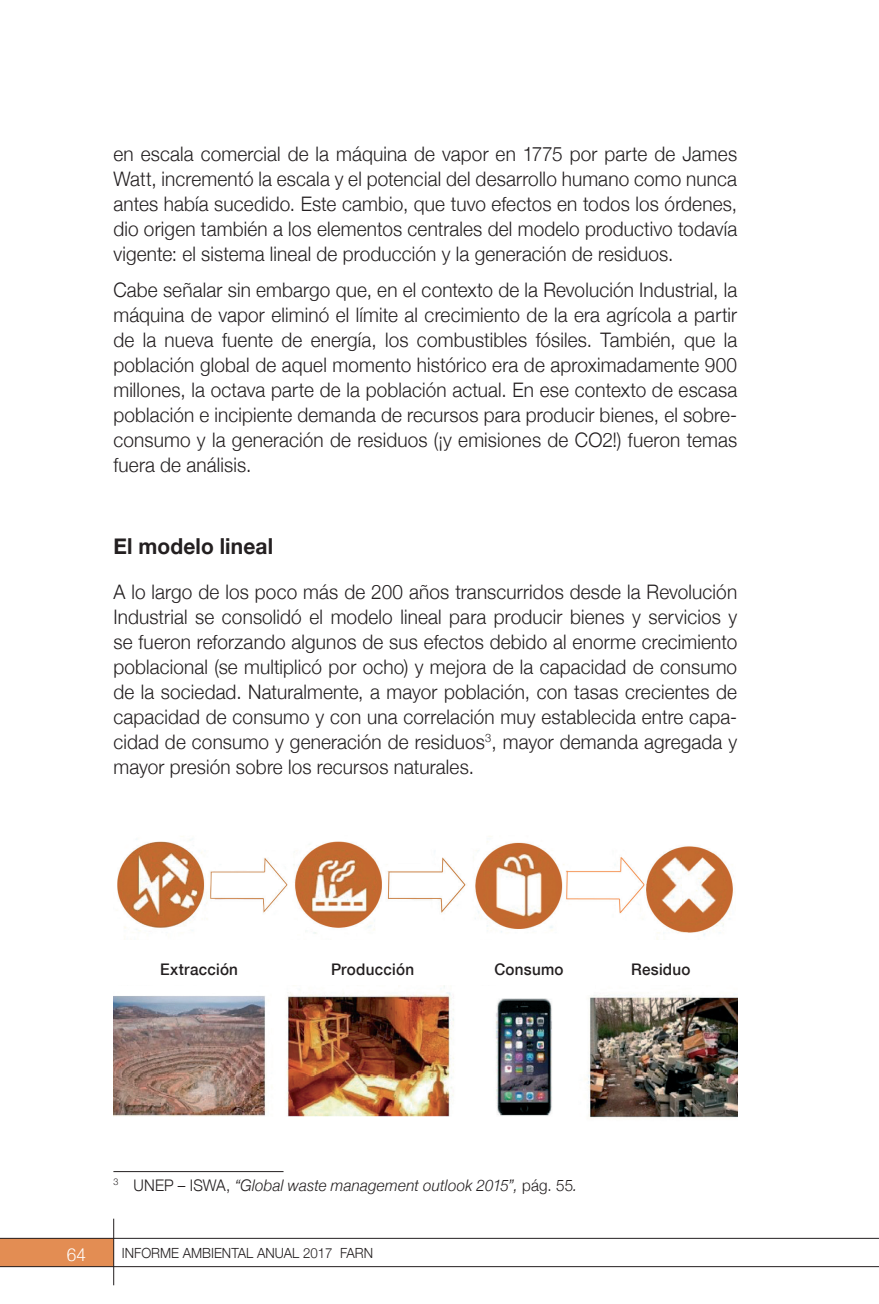
<style>
.page{position:relative;width:879px;height:1304px;background:#fff}
.page>*{position:absolute;margin:0;border:0;box-sizing:border-box;transform-origin:0 0}
.t1{font:700 22px "Helvetica Neue";letter-spacing:.01em;color:#231f20;scale:.95 1}
.t2{font:300 20px/25px "Helvetica Neue";letter-spacing:.01em;color:#231f20;text-align:justify;scale:.95 1}
.t3{font:300 18px "Helvetica Neue";color:#fff;scale:.95 1}
.t4{font:italic 300 16px "Helvetica Neue";letter-spacing:.01em;color:#231f20;scale:.95 1}
.t5{font:500 16px "Helvetica Neue";letter-spacing:.015em;color:#231f20;scale:.95 1}
.t6{font:300 14px "Helvetica Neue";color:#231f20;scale:.95 1}
.s1{font-style:normal}
</style>
<div class="page">
<div style="left:0;top:1238px;width:113px;height:29px;background:#e38d53"></div>
<hr style="left:113px;top:1219px;width:1px;height:66px;background:#231f20">
<hr style="left:0;top:1266px;width:879px;height:1px;background:#231f20">
<hr style="left:0;top:1238px;width:879px;height:1px;background:#231f20">
<hr style="left:113px;top:1171px;width:170px;height:1px;background:#231f20">
<img style="left:117px;top:836px;width:616px;height:104px">
<img style="left:113px;top:985px;width:624px;height:134px">
<p class="t2" style="left:113px;top:141px;width:658px">en escala comercial de la máquina de vapor en 1775 por parte de James Watt, incrementó la escala y el potencial del desarrollo humano como nunca antes había sucedido. Este cambio, que tuvo efectos en todos los órdenes, dio origen también a los elementos centrales del modelo productivo todavía vigente: el sistema lineal de producción y la generación de residuos.</p>
<p class="t2" style="left:113px;top:277px;width:658px">Cabe señalar sin embargo que, en el contexto de la Revolución Industrial, la máquina de vapor eliminó el límite al crecimiento de la era agrícola a partir de la nueva fuente de energía, los combustibles fósiles. También, que la población global de aquel momento histórico era de aproximadamente 900 millones, la octava parte de la población actual. En ese contexto de escasa población e incipiente demanda de recursos para producir bienes, el sobre&shy;consumo y la generación de residuos (¡y emisiones de CO2!) fueron temas fuera de análisis.</p>
<p class="t1" style="left:113px;top:532px;width:170px">El modelo lineal</p>
<p class="t2" style="left:113px;top:579px;width:658px">A lo largo de los poco más de 200 años transcurridos desde la Revolución Industrial se consolidó el modelo lineal para producir bienes y servicios y se fueron reforzando algunos de sus efectos debido al enorme crecimiento poblacional (se multiplicó por ocho) y mejora de la capacidad de consumo de la sociedad. Naturalmente, a mayor población, con tasas crecientes de capacidad de consumo y con una correlación muy establecida entre capa&shy;cidad de consumo y generación de residuos<sup>3</sup>, mayor demanda agregada y mayor presión sobre los recursos naturales.</p>
<p class="t5" style="left:160px;top:959px;width:83px">Extracción</p>
<p class="t5" style="left:331px;top:959px;width:89px">Producción</p>
<p class="t5" style="left:494px;top:959px;width:74px">Consumo</p>
<p class="t5" style="left:631px;top:959px;width:64px">Residuo</p>
<p class="t4" style="left:113px;top:1175px;width:490px"><sup>3</sup> <span class="s1">UNEP – ISWA,</span> “Global waste management outlook 2015”, <span class="s1">pág. 55</span>.</p>
<p class="t3" style="left:67px;top:1243px;width:22px">64</p>
<p class="t6" style="left:122px;top:1244px;width:266px">INFORME AMBIENTAL ANUAL 2017 FARN</p>
</div>
